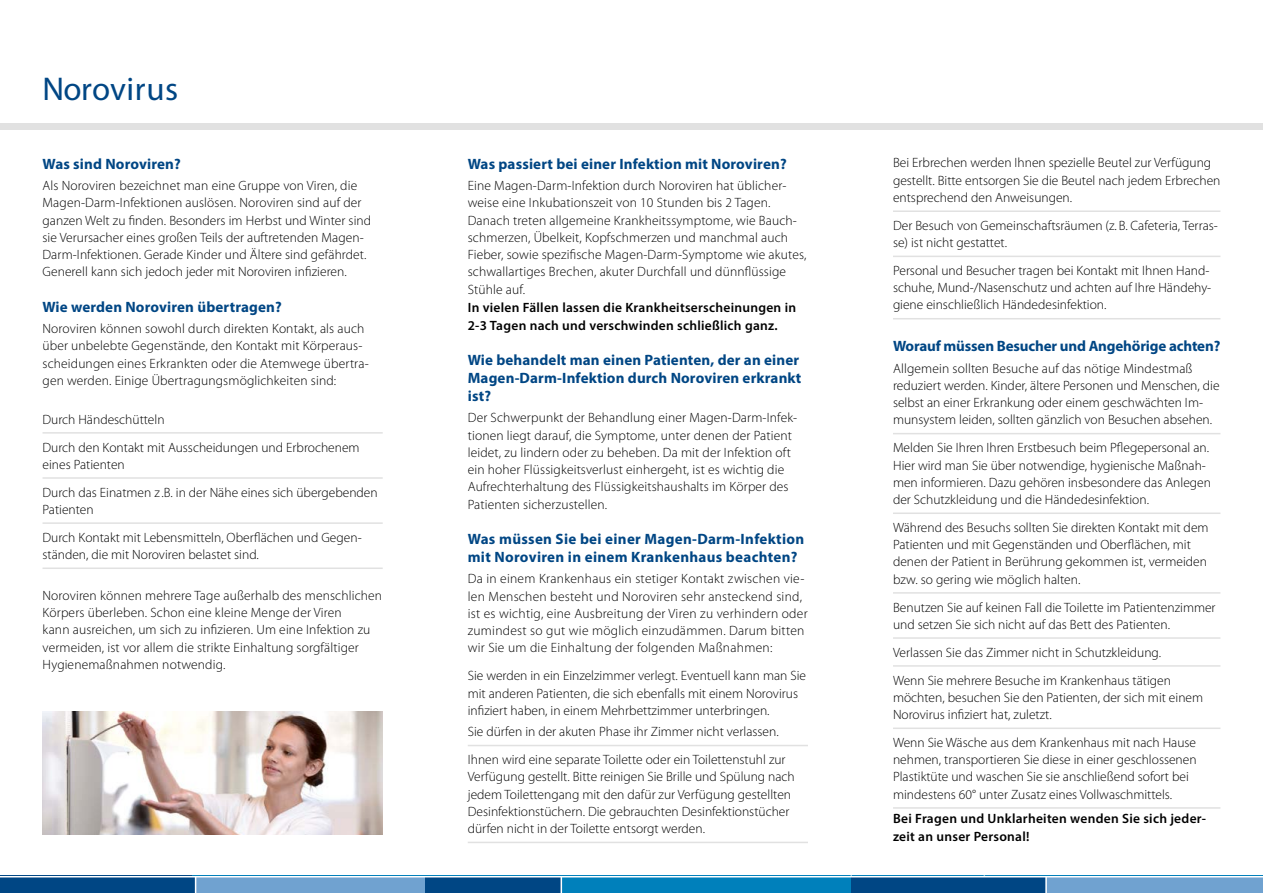
<style>
.page{position:relative;width:1263px;height:893px;background:#fff}
.page>*{position:absolute;margin:0;border:0;box-sizing:border-box;transform-origin:0 0}
.t1{font:33px "Myriad Pro";letter-spacing:.015em;color:#004684}
.t2{font:700 15px/18px "Myriad Pro";letter-spacing:.01em;color:#004684}
.t3{font:700 15px "Myriad Pro";letter-spacing:-.01em;color:#004684}
.t4{font:300 13.5px/17.2px "Myriad Pro";color:#000}
.t5{font:300 13.5px/17.2px "Myriad Pro";letter-spacing:.02em;color:#000}
.t6{font:600 13.5px/18px "Myriad Pro";letter-spacing:.02em;color:#000}
</style>
<div class="page">
<hr style="left:43px;top:432px;width:340px;height:2px;background:#e1e1e1">
<hr style="left:43px;top:477px;width:340px;height:2px;background:#e1e1e1">
<hr style="left:43px;top:522px;width:340px;height:2px;background:#e1e1e1">
<hr style="left:43px;top:567px;width:340px;height:2px;background:#e1e1e1">
<hr style="left:893px;top:210px;width:327px;height:2px;background:#e1e1e1">
<hr style="left:893px;top:256px;width:327px;height:1px;background:#e1e1e1">
<hr style="left:893px;top:318px;width:327px;height:1px;background:#e1e1e1">
<hr style="left:893px;top:433px;width:327px;height:1px;background:#e1e1e1">
<hr style="left:893px;top:512px;width:327px;height:2px;background:#e1e1e1">
<hr style="left:893px;top:592px;width:327px;height:2px;background:#e1e1e1">
<hr style="left:893px;top:637px;width:327px;height:2px;background:#e1e1e1">
<hr style="left:893px;top:665px;width:327px;height:2px;background:#e1e1e1">
<hr style="left:893px;top:727px;width:327px;height:2px;background:#e1e1e1">
<hr style="left:893px;top:807px;width:327px;height:2px;background:#e1e1e1">
<hr style="left:468px;top:745px;width:340px;height:1px;background:#e1e1e1">
<hr style="left:468px;top:842px;width:340px;height:1px;background:#e1e1e1">
<img style="left:43px;top:712px;width:340px;height:123px">
<div style="left:0;top:123px;width:1263px;height:7px;background:#e1e1e1"></div>
<div style="left:850px;top:876px;width:196px;height:17px;background:#004684"></div>
<div style="left:0;top:876px;width:196px;height:17px;background:#004684"></div>
<div style="left:1046px;top:876px;width:217px;height:17px;background:#70a2d0"></div>
<div style="left:196px;top:876px;width:229px;height:17px;background:#70a2d0"></div>
<svg style="left:1045px;top:877px;width:2px;height:16px"></svg>
<svg style="left:195px;top:877px;width:1px;height:16px"></svg>
<div style="left:561px;top:876px;width:289px;height:17px;background:#0080bb"></div>
<div style="left:425px;top:876px;width:136px;height:17px;background:#004684"></div>
<svg style="left:561px;top:877px;width:1px;height:16px"></svg>
<hr style="left:0;top:876px;width:1263px;height:1px;background:#fff">
<h1 class="t1" style="left:43px;top:69px;width:137px">Norovirus</h1>
<p class="t2" style="left:43px;top:154px;width:140px">Was sind Noroviren?</p>
<p class="t4" style="left:43px;top:177px;width:330px">Als Noroviren bezeichnet man eine Gruppe von Viren, die Magen-Darm-Infektionen auslösen. Noroviren sind auf der ganzen Welt zu finden. Besonders im Herbst und Winter sind sie Verursacher eines großen Teils der auftretenden Magen-Darm-Infektionen. Gerade Kinder und Ältere sind gefährdet.<br>Generell kann sich jedoch jeder mit Noroviren infizieren.</p>
<p class="t2" style="left:43px;top:297px;width:241px">Wie werden Noroviren übertragen?</p>
<p class="t4" style="left:43px;top:320px;width:328px">Noroviren können sowohl durch direkten Kontakt, als auch über unbelebte Gegenstände, den Kontakt mit Körperaus&shy;scheidungen eines Erkrankten oder die Atemwege übertra&shy;gen werden. Einige Übertragungsmöglichkeiten sind:</p>
<p class="t4" style="left:43px;top:405px;width:319px;line-height:27.9px">Durch Händeschütteln<br>Durch den Kontakt mit Ausscheidungen und Erbrochenem</p>
<p class="t4" style="left:43px;top:450px;width:337px;line-height:27.9px">eines Patienten<br>Durch das Einatmen z .B. in der Nähe eines sich übergebenden</p>
<p class="t4" style="left:43px;top:495px;width:321px;line-height:27.9px">Patienten<br>Durch Kontakt mit Lebensmitteln, Oberflächen und Gegen-</p>
<p class="t4" style="left:43px;top:546px;width:218px">ständen, die mit Noroviren belastet sind.</p>
<p class="t4" style="left:43px;top:587px;width:341px">Noroviren können mehrere Tage außerhalb des menschlichen Körpers überleben. Schon eine kleine Menge der Viren<br>kann ausreichen, um sich zu infizieren. Um eine Infektion zu vermeiden, ist vor allem die strikte Einhaltung sorgfältiger Hygienemaßnahmen notwendig.</p>
<p class="t2" style="left:468px;top:154px;width:320px">Was passiert bei einer Infektion mit Noroviren?</p>
<p class="t4" style="left:468px;top:177px;width:340px">Eine Magen-Darm-Infektion durch Noroviren hat üblicher&shy;weise eine Inkubationszeit von 10 Stunden bis 2 Tagen.<br>Danach treten allgemeine Krankheitssymptome, wie Bauch&shy;schmerzen, Übelkeit, Kopfschmerzen und manchmal auch Fieber, sowie spezifische Magen-Darm-Symptome wie akutes, schwallartiges Brechen, akuter Durchfall und dünnflüssige Stühle auf.</p>
<p class="t6" style="left:468px;top:298px;width:330px">In vielen Fällen lassen die Krankheitserscheinungen in<br>2-3 Tagen nach und verschwinden schließlich ganz.</p>
<p class="t2" style="left:468px;top:350px;width:335px">Wie behandelt man einen Patienten, der an einer<br>Magen-Darm-Infektion durch Noroviren erkrankt ist?</p>
<p class="t4" style="left:468px;top:409px;width:331px">Der Schwerpunkt der Behandlung einer Magen-Darm-Infek&shy;tionen liegt darauf, die Symptome, unter denen der Patient leidet, zu lindern oder zu beheben. Da mit der Infektion oft ein hoher Flüssigkeitsverlust einhergeht, ist es wichtig die Aufrechterhaltung des Flüssigkeitshaushalts im Körper des Patienten sicherzustellen.</p>
<p class="t2" style="left:468px;top:529px;width:338px">Was müssen Sie bei einer Magen-Darm-Infektion mit Noroviren in einem Krankenhaus beachten?</p>
<p class="t5" style="left:468px;top:570px;width:341px">Da in einem Krankenhaus ein stetiger Kontakt zwischen vie&shy;len Menschen besteht und Noroviren sehr ansteckend sind, ist es wichtig, eine Ausbreitung der Viren zu verhindern oder zumindest so gut wie möglich einzudämmen. Darum bitten wir Sie um die Einhaltung der folgenden Maßnahmen:</p>
<p class="t4" style="left:468px;top:667px;width:340px">Sie werden in ein Einzelzimmer verlegt. Eventuell kann man Sie mit anderen Patienten, die sich ebenfalls mit einem Norovirus infiziert haben, in einem Mehrbettzimmer unterbringen.</p>
<p class="t4" style="left:468px;top:718px;width:319px;line-height:27.9px">Sie dürfen in der akuten Phase ihr Zimmer nicht verlassen.<br>Ihnen wird eine separate Toilette oder ein Toilettenstuhl zur</p>
<p class="t4" style="left:468px;top:768px;width:329px">Verfügung gestellt. Bitte reinigen Sie Brille und Spülung nach jedem Toilettengang mit den dafür zur Verfügung gestellten Desinfektionstüchern. Die gebrauchten Desinfektionstücher dürfen nicht in der Toilette entsorgt werden.</p>
<p class="t4" style="left:893px;top:154px;width:329px">Bei Erbrechen werden Ihnen spezielle Beutel zur Verfügung gestellt. Bitte entsorgen Sie die Beutel nach jedem Erbrechen entsprechend den Anweisungen.</p>
<p class="t4" style="left:893px;top:217px;width:326px">Der Besuch von Gemeinschaftsräumen (z.B. Cafeteria, Terras&shy;se) ist nicht gestattet.</p>
<p class="t4" style="left:893px;top:262px;width:320px">Personal und Besucher tragen bei Kontakt mit Ihnen Hand&shy;schuhe, Mund-/Nasenschutz und achten auf Ihre Händehy&shy;giene einschließlich Händedesinfektion.</p>
<p class="t3" style="left:893px;top:336px;width:329px">Worauf müssen Besucher und Angehörige achten?</p>
<p class="t4" style="left:893px;top:359px;width:328px">Allgemein sollten Besuche auf das nötige Mindestmaß reduziert werden. Kinder, ältere Personen und Menschen, die selbst an einer Erkrankung oder einem geschwächten Im&shy;munsystem leiden, sollten gänzlich von Besuchen absehen.</p>
<p class="t4" style="left:893px;top:439px;width:320px">Melden Sie Ihren Ihren Erstbesuch beim Pflegepersonal an.<br>Hier wird man Sie über notwendige, hygienische Maßnah&shy;men informieren. Dazu gehören insbesondere das Anlegen der Schutzkleidung und die Händedesinfektion.</p>
<p class="t4" style="left:893px;top:519px;width:317px">Während des Besuchs sollten Sie direkten Kontakt mit dem Patienten und mit Gegenständen und Oberflächen, mit denen der Patient in Berührung gekommen ist, vermeiden bzw. so gering wie möglich halten.</p>
<p class="t4" style="left:893px;top:598px;width:324px">Benutzen Sie auf keinen Fall die Toilette im Patientenzimmer und setzen Sie sich nicht auf das Bett des Patienten.</p>
<p class="t4" style="left:893px;top:638px;width:279px;line-height:27.9px">Verlassen Sie das Zimmer nicht in Schutzkleidung.<br>Wenn Sie mehrere Besuche im Krankenhaus tätigen</p>
<p class="t4" style="left:893px;top:689px;width:312px">möchten, besuchen Sie den Patienten, der sich mit einem<br>Norovirus infiziert hat, zuletzt.</p>
<p class="t4" style="left:893px;top:734px;width:305px">Wenn Sie Wäsche aus dem Krankenhaus mit nach Hause nehmen, transportieren Sie diese in einer geschlossenen Plastiktüte und waschen Sie sie anschließend sofort bei mindestens 60° unter Zusatz eines Vollwaschmittels.</p>
<p class="t6" style="left:893px;top:809px;width:315px">Bei Fragen und Unklarheiten wenden Sie sich jeder&shy;zeit an unser Personal!</p>
</div>
